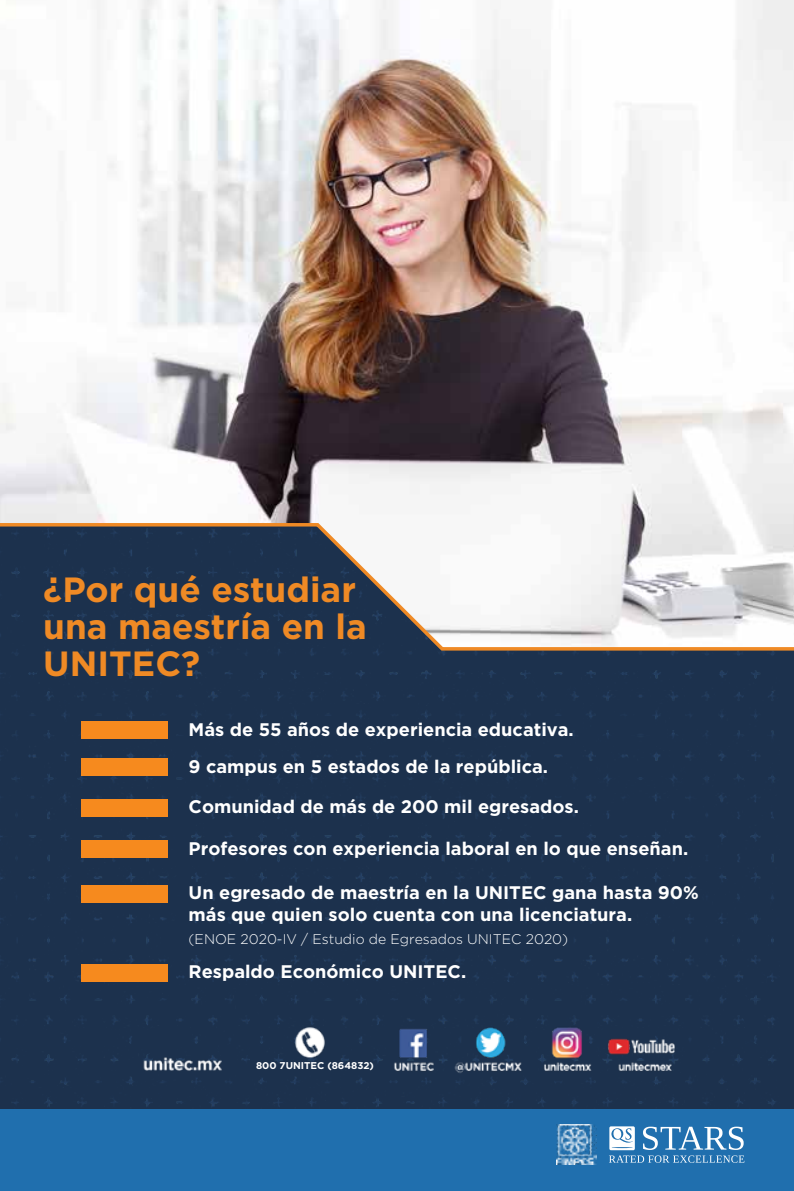
<style>
.page{position:relative;width:794px;height:1191px;background:#fff}
.page>*{position:absolute;margin:0;border:0;box-sizing:border-box;transform-origin:0 0}
.t1{font:700 35px/36.8px "Gotham";color:#ef8a25}
.t2{font:700 18.2px/36.8px "Gotham";color:#fff}
.t3{font:300 14px "Gotham";color:#fff}
.t4{font:700 9.8px "Gotham";color:#fff}
</style>
<div class="page">
<div style="left:0;top:652px;width:780px;height:457px;background:#1c314d"></div>
<img style="left:0;top:0;width:794px;height:521px">
<div style="left:0;top:1109px;width:794px;height:82px;background:#206fae"></div>
<svg style="left:609px;top:1126px;width:135px;height:36px"></svg>
<img style="left:557px;top:1124px;width:39px;height:40px">
<svg style="left:0;top:521px;width:794px;height:131px"></svg>
<div style="left:81px;top:721px;width:87px;height:18px;background:#f68a1e"></div>
<div style="left:81px;top:799px;width:87px;height:17px;background:#f68a1e"></div>
<div style="left:81px;top:885px;width:87px;height:17px;background:#f68a1e"></div>
<div style="left:81px;top:758px;width:87px;height:17px;background:#f68a1e"></div>
<div style="left:81px;top:840px;width:87px;height:18px;background:#f68a1e"></div>
<div style="left:81px;top:964px;width:87px;height:17px;background:#f68a1e"></div>
<img style="left:137px;top:1019px;width:546px;height:60px">
<h1 class="t1" style="left:43px;top:571px;width:325px">¿Por qué estudiar una maestría en la<br>UNITEC?</h1>
<p class="t2" style="left:189px;top:711px;width:387px">Más de 55 años de experiencia educativa.<br>9 campus en 5 estados de la república.</p>
<p class="t2" style="left:189px;top:788px;width:392px">Comunidad de más de 200 mil egresados.</p>
<p class="t2" style="left:189px;top:830px;width:501px">Profesores con experiencia laboral en lo que enseñan.</p>
<p class="t2" style="left:189px;top:881px;width:512px;line-height:21.9px">Un egresado de maestría en la UNITEC gana hasta 90% más que quien solo cuenta con una licenciatura.</p>
<p class="t3" style="left:189px;top:930px;width:381px">(ENOE 2020-IV / Estudio de Egresados UNITEC 2020)</p>
<p class="t2" style="left:189px;top:953px;width:279px">Respaldo Económico UNITEC.</p>
<p class="t4" style="left:256px;top:1059px;width:119px">800 7UNITEC (864832)</p>
</div>
